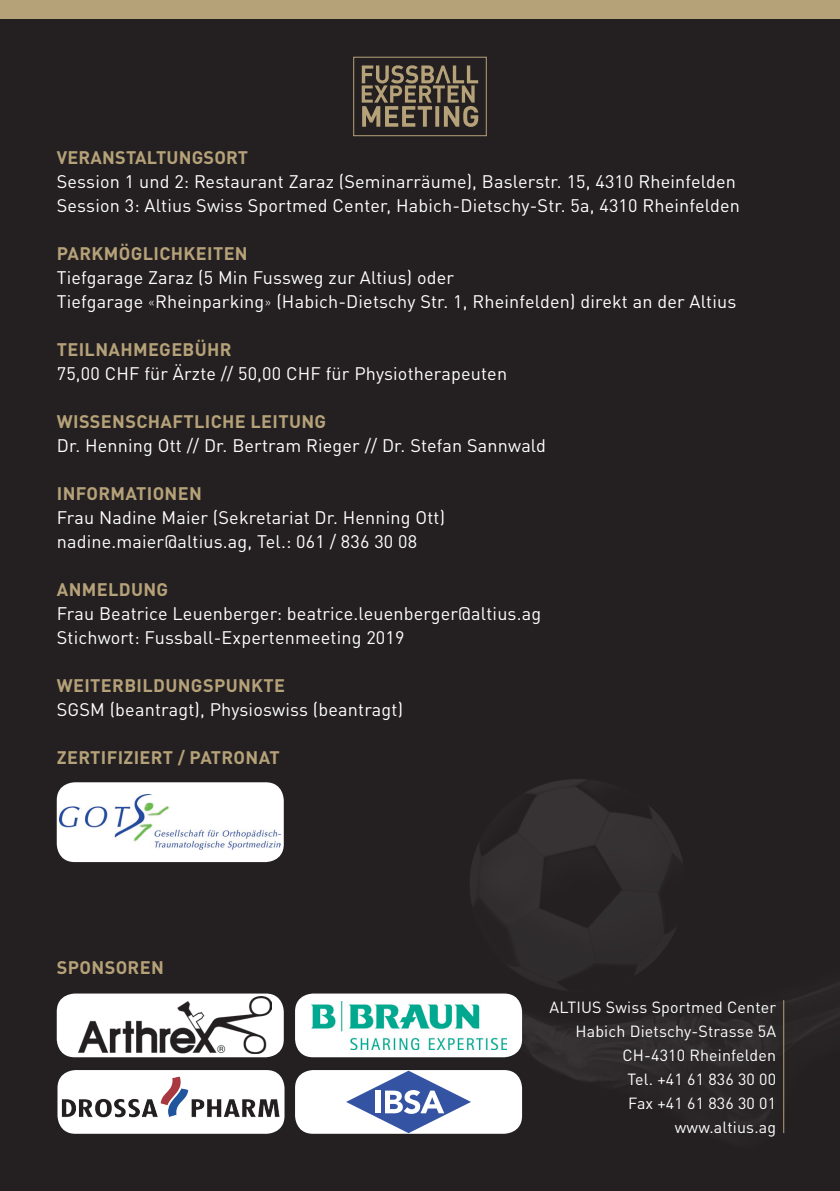
<style>
.page{position:relative;width:840px;height:1191px;background:#fff}
.page>*{position:absolute;margin:0;border:0;box-sizing:border-box;transform-origin:0 0}
.t1{font:18px/24px "DINOT";letter-spacing:.01em;color:#fff}
.t2{font:700 18px "DINOT";letter-spacing:.02em;color:#b6a279}
.t3{font:16px/24px "DINOT";letter-spacing:.01em;color:#fff;text-align:right}
.s1{font-family:"Helvetica Neue";font-weight:100}
</style>
<div class="page">
<div style="left:0;top:0;width:839px;height:1191px;background:#242021"></div>
<div style="left:57px;top:993px;width:226px;height:64px;background:#fff;border-radius:18px"></div>
<div style="left:57px;top:1070px;width:227px;height:63px;background:#fff;border-radius:18px"></div>
<img style="left:295px;top:779px;width:544px;height:355px">
<div style="left:295px;top:993px;width:226px;height:64px;background:#fff;border-radius:18px"></div>
<img style="left:311px;top:1001px;width:195px;height:48px">
<div style="left:295px;top:1070px;width:226px;height:63px;background:#fff;border-radius:18px"></div>
<img style="left:57px;top:1076px;width:228px;height:48px">
<img style="left:79px;top:997px;width:192px;height:57px">
<svg style="left:346px;top:1070px;width:125px;height:63px"></svg>
<div style="left:0;top:0;width:839px;height:18px;background:#b6a279"></div>
<div style="left:353px;top:57px;width:133px;height:79px;border:1px solid #b6a279"></div>
<svg style="left:361px;top:65px;width:117px;height:62px"></svg>
<div style="left:57px;top:782px;width:226px;height:80px;background:#fff;border-radius:18px"></div>
<img style="left:59px;top:794px;width:222px;height:56px">
<hr style="left:782px;top:1000px;width:1px;height:133px;background:#b6a279">
<p class="t2" style="left:57px;top:146px;width:70px">VERANSTALT</p>
<p class="t2" style="left:166px;top:146px;width:38px">UNGSORT</p>
<p class="t1" style="left:57px;top:169px;width:684px">Session 1 und 2: Restaurant Zaraz (Seminarräume), Baslerstr. 15, 4310 Rheinfelden<br>Session 3: Altius Swiss Sportmed Center, Habich-Dietschy-Str. 5a, 4310 Rheinfelden</p>
<p class="t2" style="left:57px;top:242px;width:25px">PARKM</p>
<p class="t2" style="left:119px;top:242px;width:130px">ÖGLICHKEITEN</p>
<p class="t1" style="left:57px;top:265px;width:680px">Tiefgarage Zaraz (5 Min Fussweg zur Altius) oder<br>Tiefgarage <span class="s1">«</span>Rheinparking<span class="s1">»</span> (Habich-Dietschy Str. 1, Rheinfelden) direkt an der Altius</p>
<p class="t2" style="left:57px;top:338px;width:173px">TEILNAHM EGEBÜHR</p>
<p class="t1" style="left:57px;top:361px;width:451px">75,00 CHF für Ärzte // 50,00 CHF für Physiotherapeuten</p>
<p class="t2" style="left:57px;top:410px;width:269px">WISSENSCHAFTLICHE LEITUNG</p>
<p class="t1" style="left:57px;top:433px;width:490px">Dr. Henning Ott // Dr. Bertram Rieger // Dr. Stefan Sannwald</p>
<p class="t2" style="left:57px;top:482px;width:43px">INFORMAT</p>
<p class="t2" style="left:147px;top:482px;width:57px">IONEN</p>
<p class="t1" style="left:57px;top:505px;width:389px">Frau Nadine Maier (Sekretariat Dr. Henning Ott) nadine.maier@altius.ag, Tel.: 061 / 836 30 08</p>
<p class="t2" style="left:57px;top:578px;width:111px">ANMELDUNG</p>
<p class="t1" style="left:57px;top:601px;width:485px">Frau Beatrice Leuenberger: beatrice.leuenberger@altius.ag<br>Stichwort: Fussball-Expertenmeeting 2019</p>
<p class="t2" style="left:57px;top:674px;width:146px">WEITERBILDUNGSP</p>
<p class="t2" style="left:225px;top:674px;width:61px">UNKTE</p>
<p class="t1" style="left:57px;top:697px;width:347px">SGSM (beantragt), Physioswiss (beantragt)</p>
<p class="t2" style="left:57px;top:746px;width:145px">ZERTIFIZIERT / PATRO</p>
<p class="t2" style="left:245px;top:746px;width:25px">NAT</p>
<p class="t2" style="left:57px;top:955px;width:95px">SPONSOREN</p>
<p class="t3" style="left:549px;top:994px;width:228px">ALTI US Swiss Sportmed Center<br>H abich D ietschy-Strasse 5A<br>CH-4310 Rheinfelden<br>Tel. +41 61 836 30 00<br>Fax +41 61 836 30 01 www.altius.ag</p>
</div>
